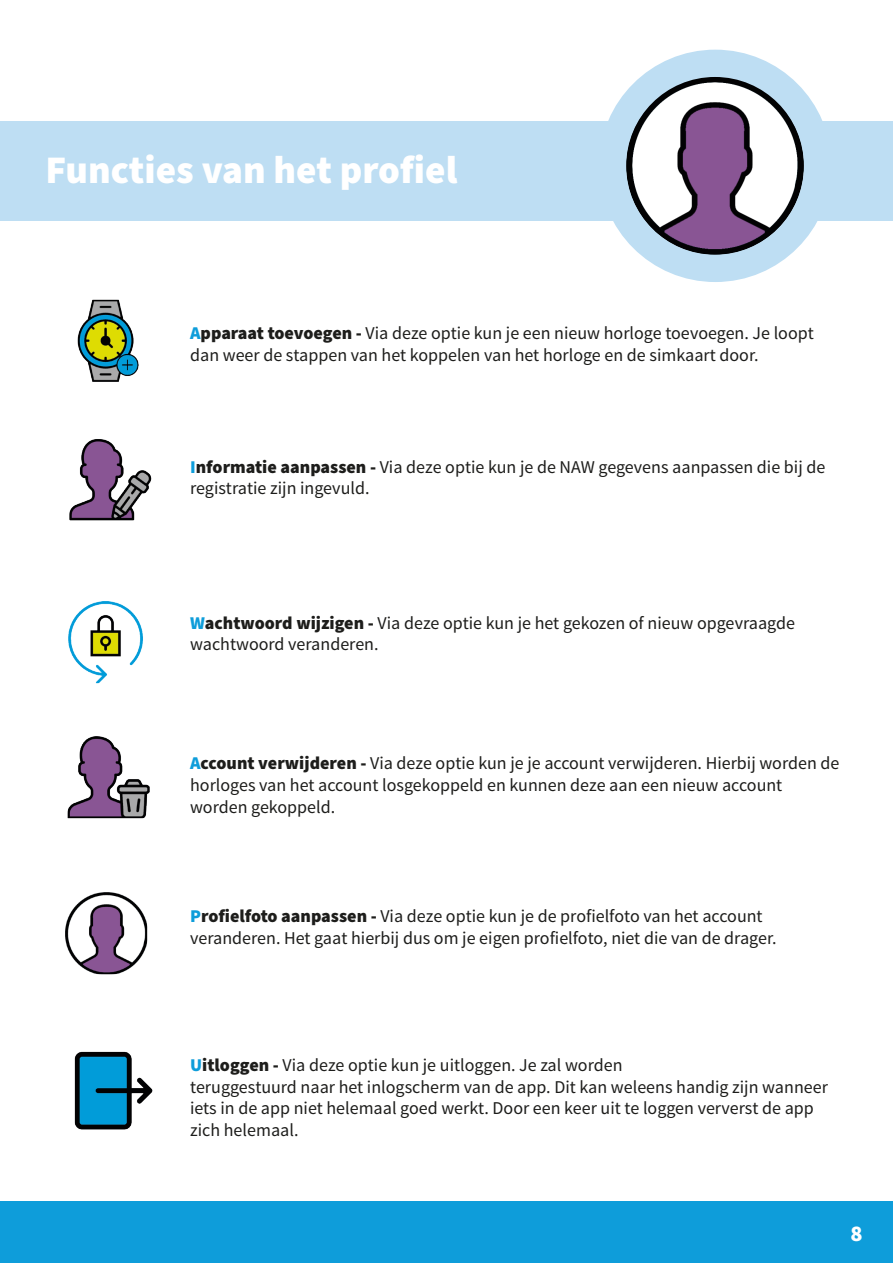
<style>
.page{position:relative;width:893px;height:1263px;background:#fff}
.page>*{position:absolute;margin:0;border:0;box-sizing:border-box;transform-origin:0 0}
.t1{font:900 39px "Source Sans Pro";color:#fff}
.t2{font:900 22.5px "Source Sans Pro";color:#fff}
.t3{font:18px/21.6px "Source Sans Pro";color:#1d1d1b}
.s1{font-weight:900;color:#0e9dda}
.s2{font-weight:900}
</style>
<div class="page">
<div style="left:0;top:121px;width:893px;height:99px;background:#bedef3"></div>
<div style="left:599px;top:50px;width:232px;height:232px;background:#bedef3;border-radius:50%"></div>
<div style="left:0;top:1201px;width:893px;height:62px;background:#0e9dda"></div>
<img style="left:626px;top:77px;width:178px;height:178px;border-radius:89px">
<img style="left:77px;top:300px;width:62px;height:82px">
<img style="left:69px;top:439px;width:82px;height:82px">
<img style="left:68px;top:601px;width:75px;height:82px">
<img style="left:68px;top:736px;width:82px;height:82px">
<img style="left:65px;top:892px;width:82px;height:82px">
<img style="left:74px;top:1051px;width:79px;height:79px">
<p class="t1" style="left:45px;top:143px;width:413px">Functies van het profiel</p>
<p class="t3" style="left:190px;top:323px;width:625px"><span class="s1">A</span><span class="s2">pparaat toevoegen -</span> Via deze optie kun je een nieuw horloge toevoegen. Je loopt dan weer de stappen van het koppelen van het horloge en de simkaart door.</p>
<p class="t3" style="left:190px;top:456px;width:637px"><span class="s1">I</span><span class="s2">nformatie aanpassen -</span> Via deze optie kun je de NAW gegevens aanpassen die bij de registratie zijn ingevuld.</p>
<p class="t3" style="left:190px;top:612px;width:606px"><span class="s1">W</span><span class="s2">achtwoord wijzigen -</span> Via deze optie kun je het gekozen of nieuw opgevraagde wachtwoord veranderen.</p>
<p class="t3" style="left:190px;top:753px;width:651px"><span class="s1">A</span><span class="s2">ccount verwijderen -</span> Via deze optie kun je je account verwijderen. Hierbij worden de horloges van het account losgekoppeld en kunnen deze aan een nieuw account</p>
<p class="t3" style="left:190px;top:796px;width:147px">worden gekoppeld.</p>
<p class="t3" style="left:190px;top:906px;width:574px"><span class="s1">P</span><span class="s2">rofielfoto aanpassen -</span> Via deze optie kun je de profielfoto van het account</p>
<p class="t3" style="left:190px;top:927px;width:588px">veranderen. Het gaat hierbij dus om je eigen profielfoto, niet die van de drager.</p>
<p class="t3" style="left:190px;top:1054px;width:434px"><span class="s1">U</span><span class="s2">itloggen -</span> Via deze optie kun je uitloggen. Je zal worden</p>
<p class="t3" style="left:190px;top:1076px;width:639px">teruggestuurd naar het inlogscherm van de app. Dit kan weleens handig zijn wanneer iets in de app niet helemaal goed werkt. Door een keer uit te loggen ververst de app zich helemaal.</p>
<p class="t2" style="left:850px;top:1218px;width:14px">8</p>
</div>
